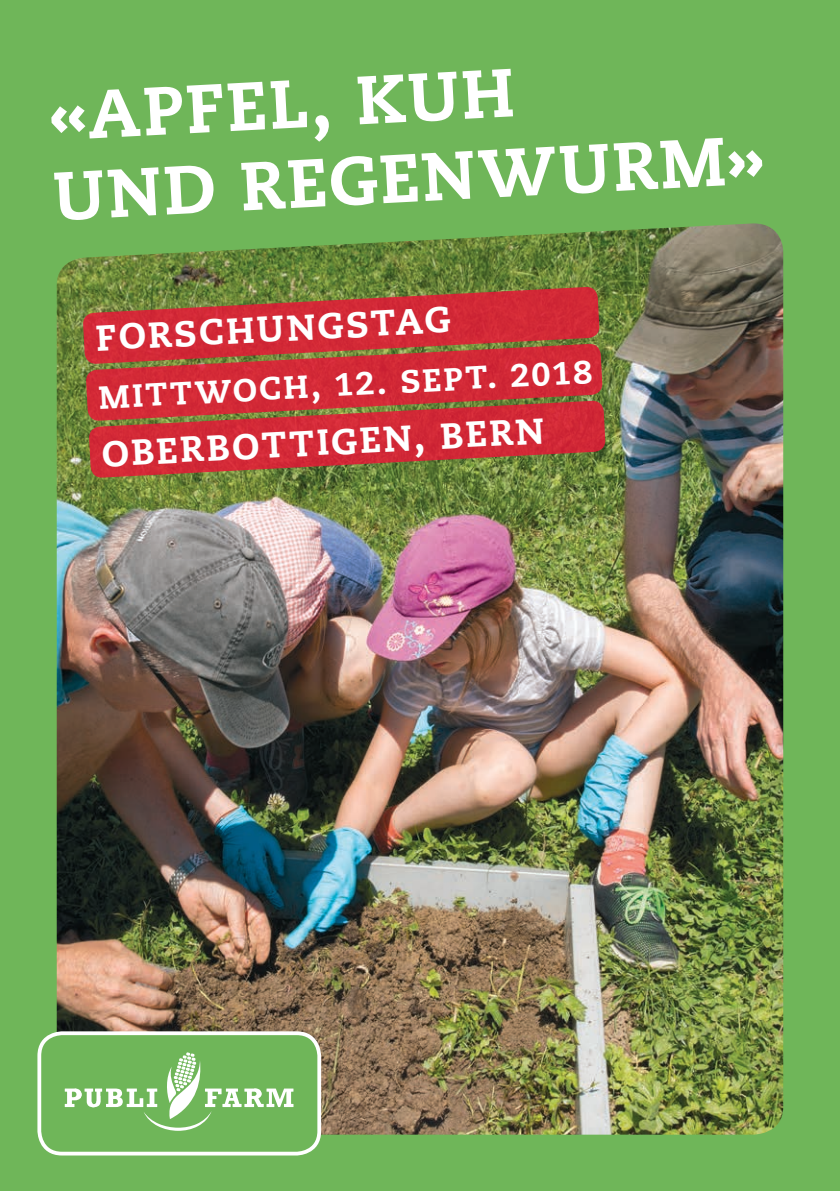
<style>
.page{position:relative;width:840px;height:1191px;background:#fff}
.page>*{position:absolute;margin:0;border:0;box-sizing:border-box;transform-origin:0 0}
.t1{font:800 68px/80px "Caecilia";color:#fff}
.t2{font:800 36px "Caecilia";color:#fff}
.t3{font:800 32px "Caecilia";color:#fff}
</style>
<div class="page">
<img style="left:0;top:0;width:839px;height:1191px">
<div style="left:39px;top:1033px;width:280px;height:120px;background:#6fb659;border-radius:23px"></div>
<div style="left:37px;top:1031px;width:284px;height:124px;border:4px solid #fff;border-radius:23px"></div>
<svg style="left:65px;top:1052px;width:228px;height:78px"></svg>
<svg style="left:88px;top:400px;width:517px;height:78px;background:#b83f38"></svg>
<svg style="left:85px;top:343px;width:517px;height:78px;background:#c73437"></svg>
<svg style="left:82px;top:286px;width:517px;height:78px;background:#ba4038"></svg>
<h1 class="t1" style="left:47px;top:77px;width:712px;rotate:-3deg">«APFEL, KUH<br>UND REGENWURM»</h1>
<p class="t2" style="left:95px;top:316px;width:356px;rotate:-3deg">FORSCHUNGSTAG</p>
<p class="t3" style="left:98px;top:377px;width:495px;rotate:-3deg">MITTWOCH, 12. SEPT. 2018</p>
<p class="t2" style="left:101px;top:431px;width:444px;rotate:-3deg">OBERBOTTIGEN, BERN</p>
</div>
